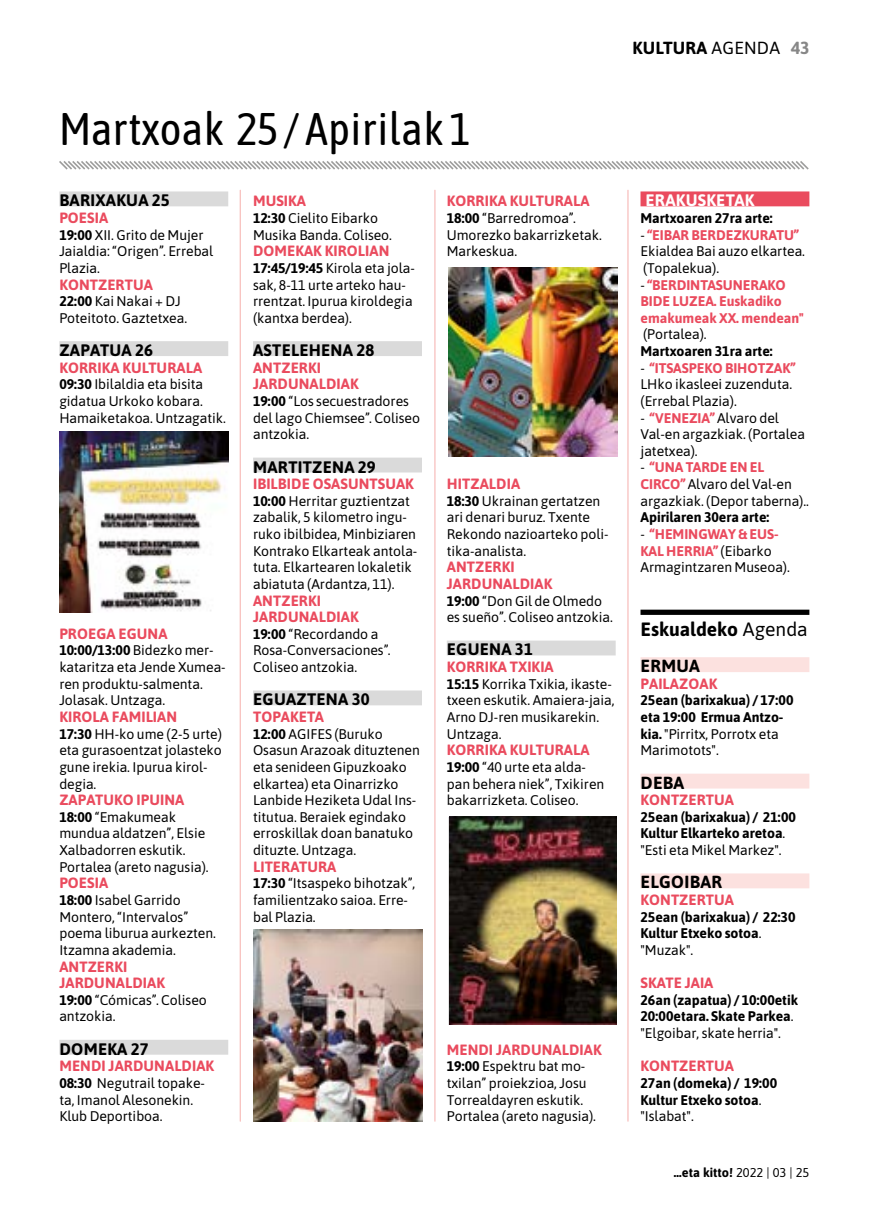
<style>
.page{position:relative;width:869px;height:1216px;background:#fff}
.page>*{position:absolute;margin:0;border:0;box-sizing:border-box;transform-origin:0 0}
.t1{font:45.5px "Asap Condensed";color:#000}
.t2{font:700 19.25px "Asap";color:#000}
.t3{font:700 17.5px "Asap";letter-spacing:.015em;color:#000}
.t4{font:700 16.62px "Asap";letter-spacing:.015em;color:#000}
.t5{font:700 16.62px "Asap";letter-spacing:.015em;color:#fff}
.t6{font:700 14.88px/16.6px "Asap";letter-spacing:.005em;color:#ea4b5e}
.t7{font:14px/16.6px "Asap";letter-spacing:-.005em;color:#000}
.t8{font:700 14px/16.6px "Asap";letter-spacing:-.005em;color:#000}
.t9{font:700 14px/16.6px "Asap";letter-spacing:-.005em;color:#ea4b5e}
.t10{font:700 12.78px "Asap";color:#000}
.s1{font-weight:400}
.s2{color:#878787}
.s3{font-weight:700}
.s4{font-weight:700;color:#ea4b5e}
.s5{font-weight:400;color:#000}
</style>
<div class="page">
<div style="left:59px;top:191px;width:169px;height:15px;background:#dadada"></div>
<div style="left:59px;top:341px;width:169px;height:15px;background:#dadada"></div>
<div style="left:59px;top:1039px;width:169px;height:15px;background:#dadada"></div>
<div style="left:253px;top:341px;width:169px;height:15px;background:#dadada"></div>
<div style="left:253px;top:457px;width:169px;height:15px;background:#dadada"></div>
<div style="left:253px;top:690px;width:169px;height:15px;background:#dadada"></div>
<div style="left:446px;top:640px;width:169px;height:15px;background:#dadada"></div>
<div style="left:640px;top:191px;width:169px;height:15px;background:#ea4b5e"></div>
<div style="left:640px;top:609px;width:169px;height:6px;background:#000"></div>
<div style="left:640px;top:657px;width:169px;height:15px;background:#fce1df"></div>
<div style="left:640px;top:773px;width:169px;height:15px;background:#fce1df"></div>
<div style="left:640px;top:873px;width:169px;height:15px;background:#fce1df"></div>
<svg style="left:59px;top:161px;width:750px;height:9px"></svg>
<img style="left:253px;top:929px;width:169px;height:192px">
<img style="left:449px;top:816px;width:167px;height:208px">
<hr style="left:240px;top:190px;width:1px;height:931px;background:#f6afac">
<hr style="left:434px;top:190px;width:1px;height:931px;background:#f6afac">
<hr style="left:627px;top:190px;width:1px;height:931px;background:#f6afac">
<img style="left:60px;top:431px;width:168px;height:181px">
<img style="left:448px;top:268px;width:169px;height:189px">
<p class="t3" style="left:632px;top:36px;width:178px">KULTURA <span class="s1">AGENDA</span> <span class="s2">43</span></p>
<h1 class="t1" style="left:59px;top:99px;width:412px">Martxoak 25 / Apirilak 1</h1>
<p class="t4" style="left:59px;top:189px;width:112px">BARIXAKUA 25</p>
<p class="t6" style="left:59px;top:209px;width:50px">POESIA</p>
<p class="t7" style="left:59px;top:226px;width:155px"><span class="s3">19:00</span> XII. Grito de Mujer<br>Jaialdia: “Origen”. Errebal<br>Plazia.</p>
<p class="t6" style="left:59px;top:275px;width:95px">KONTZERTUA</p>
<p class="t7" style="left:59px;top:292px;width:129px"><span class="s3">22:00</span> Kai Nakai + DJ<br>Poteitoto. Gaztetxea.</p>
<p class="t4" style="left:59px;top:338px;width:95px">ZAPATUA 26</p>
<p class="t6" style="left:59px;top:358px;width:144px">KORRIKA KULTURALA</p>
<p class="t7" style="left:59px;top:375px;width:168px"><span class="s3">09:30</span> Ibilaldia eta bisita gidatua Urkoko kobara.<br>Hamaiketakoa. Untzagatik.</p>
<p class="t6" style="left:59px;top:624px;width:110px">PROEGA EGUNA</p>
<p class="t7" style="left:59px;top:641px;width:168px"><span class="s3">10:00/13:00</span> Bidezko mer&shy;kataritza eta Jende Xumea&shy;ren produktu-salmenta.<br>Jolasak. Untzaga.</p>
<p class="t6" style="left:59px;top:707px;width:119px">KIROLA FAMILIAN</p>
<p class="t7" style="left:59px;top:724px;width:164px"><span class="s3">17:30</span> HH-ko ume (2-5 urte) eta gurasoentzat jolasteko gune irekia. Ipurua kirol&shy;degia.</p>
<p class="t6" style="left:59px;top:791px;width:126px">ZAPATUKO IPUINA</p>
<p class="t7" style="left:59px;top:807px;width:151px"><span class="s3">18:00</span> “Emakumeak mundua aldatzen”, Elsie<br>Xalbadorren eskutik.<br>Portalea (areto nagusia).</p>
<p class="t6" style="left:59px;top:874px;width:50px">POESIA</p>
<p class="t7" style="left:59px;top:891px;width:158px"><span class="s3">18:00</span> Isabel Garrido<br>Montero, “Intervalos” poema liburua aurkezten.<br>Itzamna akademia.</p>
<p class="t6" style="left:59px;top:957px;width:107px">ANTZERKI<br>JARDUNALDIAK</p>
<p class="t7" style="left:59px;top:990px;width:149px"><span class="s3">19:00</span> “Cómicas”. Coliseo antzokia.</p>
<p class="t4" style="left:59px;top:1036px;width:91px">DOMEKA 27</p>
<p class="t6" style="left:59px;top:1057px;width:156px">MENDI JARDUNALDIAK</p>
<p class="t7" style="left:59px;top:1073px;width:147px"><span class="s3">08:30</span> Negutrail topake&shy;ta, Imanol Alesonekin.<br>Klub Deportiboa.</p>
<p class="t6" style="left:253px;top:192px;width:54px">MUSIKA</p>
<p class="t7" style="left:253px;top:209px;width:140px"><span class="s3">12:30</span> Cielito Eibarko<br>Musika Banda. Coliseo.</p>
<p class="t6" style="left:253px;top:242px;width:138px">DOMEKAK KIROLIAN</p>
<p class="t7" style="left:253px;top:259px;width:163px"><span class="s3">17:45/19:45</span> Kirola eta jola&shy;sak, 8-11 urte arteko hau&shy;rrentzat. Ipurua kiroldegia (kantxa berdea).</p>
<p class="t4" style="left:253px;top:338px;width:123px">ASTELEHENA 28</p>
<p class="t6" style="left:253px;top:358px;width:107px">ANTZERKI<br>JARDUNALDIAK</p>
<p class="t7" style="left:253px;top:392px;width:168px"><span class="s3">19:00</span> “Los secuestradores del lago Chiemsee”. Coliseo antzokia.</p>
<p class="t4" style="left:253px;top:455px;width:124px">MARTITZENA 29</p>
<p class="t6" style="left:253px;top:475px;width:162px">IBILBIDE OSASUNTSUAK</p>
<p class="t7" style="left:253px;top:492px;width:166px"><span class="s3">10:00</span> Herritar guztientzat zabalik, 5 kilometro ingu&shy;ruko ibilbidea, Minbiziaren<br>Kontrako Elkarteak antola&shy;tuta. Elkartearen lokaletik abiatuta (Ardantza, 11).</p>
<p class="t6" style="left:253px;top:591px;width:107px">ANTZERKI<br>JARDUNALDIAK</p>
<p class="t7" style="left:253px;top:625px;width:139px"><span class="s3">19:00</span> “Recordando a<br>Rosa-Conversaciones”.<br>Coliseo antzokia.</p>
<p class="t4" style="left:253px;top:687px;width:118px">EGUAZTENA 30</p>
<p class="t6" style="left:253px;top:707px;width:72px">TOPAKETA</p>
<p class="t7" style="left:253px;top:724px;width:168px"><span class="s3">12:00</span> AGIFES (Buruko<br>Osasun Arazoak dituztenen eta senideen Gipuzkoako elkartea) eta Oinarrizko<br>Lanbide Heziketa Udal Ins&shy;titutua. Beraiek egindako erroskillak doan banatuko dituzte. Untzaga.</p>
<p class="t6" style="left:253px;top:857px;width:85px">LITERATURA</p>
<p class="t7" style="left:253px;top:874px;width:164px"><span class="s3">17:30</span> “Itsaspeko bihotzak”, familientzako saioa. Erre&shy;bal Plazia.</p>
<p class="t6" style="left:446px;top:192px;width:144px">KORRIKA KULTURALA</p>
<p class="t7" style="left:446px;top:209px;width:156px"><span class="s3">18:00</span> “Barredromoa”.<br>Umorezko bakarrizketak.<br>Markeskua.</p>
<p class="t6" style="left:446px;top:475px;width:75px">HITZALDIA</p>
<p class="t7" style="left:446px;top:492px;width:163px"><span class="s3">18:30</span> Ukrainan gertatzen ari denari buruz. Txente<br>Rekondo nazioarteko poli&shy;tika-analista.</p>
<p class="t6" style="left:446px;top:558px;width:107px">ANTZERKI<br>JARDUNALDIAK</p>
<p class="t7" style="left:446px;top:591px;width:167px"><span class="s3">19:00</span> “Don Gil de Olmedo es sueño”. Coliseo antzokia.</p>
<p class="t4" style="left:446px;top:637px;width:87px">EGUENA 31</p>
<p class="t6" style="left:446px;top:658px;width:108px">KORRIKA TXIKIA</p>
<p class="t7" style="left:446px;top:674px;width:169px"><span class="s3">15:15</span> Korrika Txikia, ikaste&shy;txeen eskutik. Amaiera-jaia,<br>Arno DJ-ren musikarekin.<br>Untzaga.</p>
<p class="t6" style="left:446px;top:741px;width:144px">KORRIKA KULTURALA</p>
<p class="t7" style="left:446px;top:758px;width:159px"><span class="s3">19:00</span> “40 urte eta alda&shy;pan behera niek”, Txikiren bakarrizketa. Coliseo.</p>
<p class="t6" style="left:446px;top:1040px;width:156px">MENDI JARDUNALDIAK</p>
<p class="t7" style="left:446px;top:1057px;width:151px"><span class="s3">19:00</span> Espektru bat mo&shy;txilan” proiekzioa, Josu<br>Torrealdayren eskutik.<br>Portalea (areto nagusia).</p>
<p class="t5" style="left:645px;top:189px;width:110px">ERAKUSKETAK</p>
<p class="t8" style="left:640px;top:209px;width:133px">Martxoaren 27ra arte:</p>
<p class="t7" style="left:640px;top:226px;width:166px">- <span class="s4">“EIBAR BERDEZKURATU”<br></span>Ekialdea Bai auzo elkartea. (Topalekua).</p>
<p class="t9" style="left:640px;top:275px;width:165px"><span class="s5">-</span> “BERDINTASUNERAKO<br>BIDE LUZEA. Euskadiko emakumeak XX. mendean"</p>
<p class="t7" style="left:642px;top:325px;width:65px">(Portalea).</p>
<p class="t8" style="left:640px;top:342px;width:133px">Martxoaren 31ra arte:</p>
<p class="t7" style="left:640px;top:358px;width:156px">- <span class="s4">“ITSASPEKO BIHOTZAK”<br></span>LHko ikasleei zuzenduta. (Errebal Plazia).</p>
<p class="t7" style="left:640px;top:408px;width:166px">- <span class="s4">“VENEZIA”</span> Alvaro del<br>Val-en argazkiak. (Portalea jatetxea).</p>
<p class="t7" style="left:640px;top:458px;width:170px">- <span class="s4">“UNA TARDE EN EL<br>CIRCO”</span> Alvaro del Val-en argazkiak. (Depor taberna)..</p>
<p class="t8" style="left:640px;top:508px;width:130px">Apirilaren 30era arte:</p>
<p class="t7" style="left:640px;top:525px;width:151px">- <span class="s4">“HEMINGWAY &amp; EUS-<br>KAL HERRIA”</span> (Eibarko<br>Armagintzaren Museoa).</p>
<h2 class="t2" style="left:640px;top:615px;width:169px">Eskualdeko <span class="s1">Agenda</span></h2>
<p class="t3" style="left:640px;top:653px;width:61px">ERMUA</p>
<p class="t6" style="left:640px;top:674px;width:78px">PAILAZOAK</p>
<p class="t8" style="left:640px;top:691px;width:154px">25ean (barixakua) / 17:00 eta 19:00 Ermua Antzo&shy;kia. <span class="s1">"Pirritx, Porrotx eta<br>Marimotots".</span></p>
<p class="t3" style="left:640px;top:770px;width:45px">DEBA</p>
<p class="t6" style="left:640px;top:791px;width:95px">KONTZERTUA</p>
<p class="t8" style="left:640px;top:807px;width:157px">25ean (barixakua) / 21:00<br>Kultur Elkarteko aretoa<span class="s1">. "Esti eta Mikel Markez".</span></p>
<p class="t3" style="left:640px;top:869px;width:83px">ELGOIBAR</p>
<p class="t6" style="left:640px;top:890px;width:95px">KONTZERTUA</p>
<p class="t8" style="left:640px;top:907px;width:156px">25ean (barixakua) / 22:30<br>Kultur Etxeko sotoa<span class="s1">. "Muzak".</span></p>
<p class="t6" style="left:640px;top:973px;width:74px">SKATE JAIA</p>
<p class="t8" style="left:640px;top:990px;width:159px">26an (zapatua) / 10:00etik<br>20:00etara. Skate Parkea<span class="s1">. "Elgoibar, skate herria".</span></p>
<p class="t6" style="left:640px;top:1057px;width:95px">KONTZERTUA</p>
<p class="t8" style="left:640px;top:1073px;width:138px">27an (domeka) / 19:00<br>Kultur Etxeko sotoa<span class="s1">. "Islabat".</span></p>
<p class="t10" style="left:673px;top:1162px;width:137px">…eta kitto! <span class="s1">2022 | 03 | 25</span></p>
</div>
